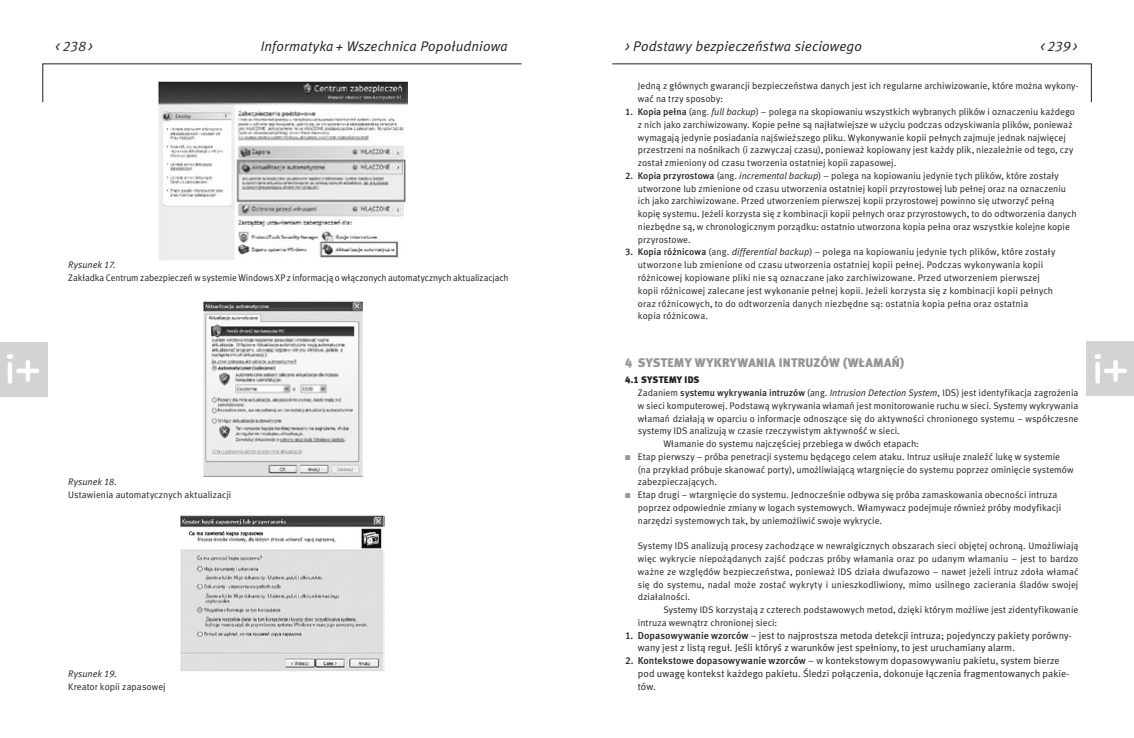
<style>
.page{position:relative;width:1134px;height:738px;background:#fff}
.page>*{position:absolute;margin:0;border:0;box-sizing:border-box;transform-origin:0 0}
.t1{font:italic 14px "Meta Normal CELF";letter-spacing:.01em;color:#221e1f}
.t2{font:12.5px "Meta Black CELF";letter-spacing:.02em;color:#939598}
.t3{font:10px/12.8px "Meta Normal CELF";letter-spacing:.005em;color:#221e1f}
.t4{font:9.5px/12.8px "Meta Normal CELF";letter-spacing:.005em;color:#221e1f}
.t5{font:italic 9.5px "Meta Normal CELF";color:#221e1f}
.t6{font:9.5px "Meta Black CELF";letter-spacing:.02em;color:#221e1f}
.s1{font-family:"Meta Medium CELF"}
.s2{font-style:italic}
.s3{color:#939598}
</style>
<div class="page">
<svg style="left:42px;top:63px;width:480px;height:40px"></svg>
<svg style="left:612px;top:63px;width:480px;height:40px"></svg>
<div style="left:0;top:341px;width:48px;height:55px;background:#d1d3d4"></div>
<hr style="left:8px;top:361px;width:4px;height:22px;background:#fff;border-radius:2px">
<svg style="left:7px;top:354px;width:32px;height:27px"></svg>
<div style="left:1087px;top:341px;width:47px;height:55px;background:#d1d3d4"></div>
<div style="left:1095px;top:361px;width:5px;height:22px;background:#fff;border-radius:2px"></div>
<svg style="left:1094px;top:354px;width:33px;height:27px"></svg>
<img style="left:157px;top:81px;width:250px;height:179px">
<img style="left:203px;top:301px;width:159px;height:176px">
<img style="left:180px;top:515px;width:205px;height:156px">
<h1 class="t1" style="left:56px;top:38px;width:39px">&lt; 238 &gt;</h1>
<h1 class="t1" style="left:261px;top:38px;width:249px">Informatyka + Wszechnica Popołudniowa</h1>
<h1 class="t1" style="left:625px;top:38px;width:238px">&gt; Podstawy bezpieczeństwa sieciowego</h1>
<h1 class="t1" style="left:1040px;top:38px;width:38px">&lt; 239 &gt;</h1>
<p class="t4" style="left:638px;top:80px;width:442px">Jedną z głównych gwarancji bezpieczeństwa danych jest ich regularne archiwizowanie, które można wykony&shy;wać na trzy sposoby:</p>
<p class="t4" style="left:638px;top:105px;width:439px;text-indent:-13px"><span class="s1">1. Kopia pełna</span> (ang. <span class="s2">full backup</span>) – polega na skopiowaniu wszystkich wybranych plików i oznaczeniu każdego z nich jako zarchiwizowany. Kopie pełne są najłatwiejsze w użyciu podczas odzyskiwania plików, ponieważ wymagają jedynie posiadania najświeższego pliku. Wykonywanie kopii pełnych zajmuje jednak najwięcej przestrzeni na nośnikach (i zazwyczaj czasu), ponieważ kopiowany jest każdy plik, niezależnie od tego, czy został zmieniony od czasu tworzenia ostatniej kopii zapasowej.</p>
<p class="t4" style="left:638px;top:169px;width:440px;text-indent:-13px"><span class="s1">2. Kopia przyrostowa</span> (ang. <span class="s2">incremental backup</span>) – polega na kopiowaniu jedynie tych plików, które zostały utworzone lub zmienione od czasu utworzenia ostatniej kopii przyrostowej lub pełnej oraz na oznaczeniu ich jako zarchiwizowane. Przed utworzeniem pierwszej kopii przyrostowej powinno się utworzyć pełną kopię systemu. Jeżeli korzysta się z kombinacji kopii pełnych oraz przyrostowych, to do odtworzenia danych niezbędne są, w chronologicznym porządku: ostatnio utworzona kopia pełna oraz wszystkie kolejne kopie przyrostowe.</p>
<p class="t4" style="left:638px;top:246px;width:419px;text-indent:-13px"><span class="s1">3. Kopia różnicowa</span> (ang. <span class="s2">differential backup</span>) – polega na kopiowaniu jedynie tych plików, które zostały utworzone lub zmienione od czasu utworzenia ostatniej kopii pełnej. Podczas wykonywania kopii różnicowej kopiowane pliki nie są oznaczane jako zarchiwizowane. Przed utworzeniem pierwszej kopii różnicowej zalecane jest wykonanie pełnej kopii. Jeżeli korzysta się z kombinacji kopii pełnych oraz różnicowych, to do odtworzenia danych niezbędne są: ostatnia kopia pełna oraz ostatnia<br>kopia różnicowa.</p>
<h2 class="t2" style="left:625px;top:355px;width:281px">4 SYSTEMY WYKRYWANIA INTRUZÓW (WŁAMAŃ)</h2>
<p class="t6" style="left:625px;top:374px;width:66px">4.1 SYSTEMY IDS</p>
<p class="t4" style="left:638px;top:386px;width:442px">Zadaniem <span class="s1">systemu wykrywania intruzów</span> (ang. <span class="s2">Intrusion Detection System,</span> IDS) jest identyfikacja zagrożenia</p>
<p class="t4" style="left:638px;top:399px;width:442px">w sieci komputerowej. Podstawą wykrywania włamań jest monitorowanie ruchu w sieci. Systemy wykrywania</p>
<p class="t4" style="left:638px;top:411px;width:442px">włamań działają w oparciu o informacje odnoszące się do aktywności chronionego systemu – współczesne</p>
<p class="t4" style="left:638px;top:424px;width:263px">systemy IDS analizują w czasie rzeczywistym aktywność w sieci.</p>
<p class="t4" style="left:663px;top:437px;width:257px">Włamanie do systemu najczęściej przebiega w dwóch etapach:</p>
<p class="t4" style="left:638px;top:450px;width:437px;text-indent:-13px"><span class="s3">■</span> Etap pierwszy – próba penetracji systemu będącego celem ataku. Intruz usiłuje znaleźć lukę w systemie (na przykład próbuje skanować porty), umożliwiającą wtargnięcie do systemu poprzez ominięcie systemów zabezpieczających.</p>
<p class="t4" style="left:638px;top:488px;width:425px;text-indent:-13px"><span class="s3">■</span> Etap drugi – wtargnięcie do systemu. Jednocześnie odbywa się próba zamaskowania obecności intruza poprzez odpowiednie zmiany w logach systemowych. Włamywacz podejmuje również próby modyfikacji narzędzi systemowych tak, by uniemożliwić swoje wykrycie.</p>
<p class="t4" style="left:638px;top:539px;width:442px;text-align:justify">Systemy IDS analizują procesy zachodzące w newralgicznych obszarach sieci objętej ochroną. Umożliwiają więc wykrycie niepożądanych zajść podczas próby włamania oraz po udanym włamaniu – jest to bardzo ważne ze względów bezpieczeństwa, ponieważ IDS działa dwufazowo – nawet jeżeli intruz zdoła włamać się do systemu, nadal może zostać wykryty i unieszkodliwiony, mimo usilnego zacierania śladów swojej działalności.</p>
<p class="t4" style="left:638px;top:603px;width:442px;text-indent:26px">Systemy IDS korzystają z czterech podstawowych metod, dzięki którym możliwe jest zidentyfikowanie intruza wewnątrz chronionej sieci:</p>
<p class="t3" style="left:638px;top:628px;width:435px;text-indent:-13px"><span class="s1">1. Dopasowywanie wzorców</span> – jest to najprostsza metoda detekcji intruza; pojedynczy pakiety porówny&shy;wany jest z listą reguł. Jeśli któryś z warunków jest spełniony, to jest uruchamiany alarm.</p>
<p class="t3" style="left:638px;top:654px;width:433px;text-indent:-13px"><span class="s1">2. Kontekstowe dopasowywanie wzorców</span> – w kontekstowym dopasowywaniu pakietu, system bierze pod uwagę kontekst każdego pakietu. Śledzi połączenia, dokonuje łączenia fragmentowanych pakie&shy;tów.</p>
<p class="t5" style="left:68px;top:259px;width:49px">Rysunek 17.</p>
<p class="t4" style="left:68px;top:271px;width:442px">Zakładka Centrum zabezpieczeń w systemie Windows XP z informacją o włączonych automatycznych aktualizacjach</p>
<p class="t5" style="left:68px;top:476px;width:50px">Rysunek 18.</p>
<p class="t4" style="left:68px;top:488px;width:165px">Ustawienia automatycznych aktualizacji</p>
<p class="t5" style="left:68px;top:667px;width:50px">Rysunek 19.</p>
<p class="t4" style="left:68px;top:679px;width:99px">Kreator kopii zapasowej</p>
</div>
